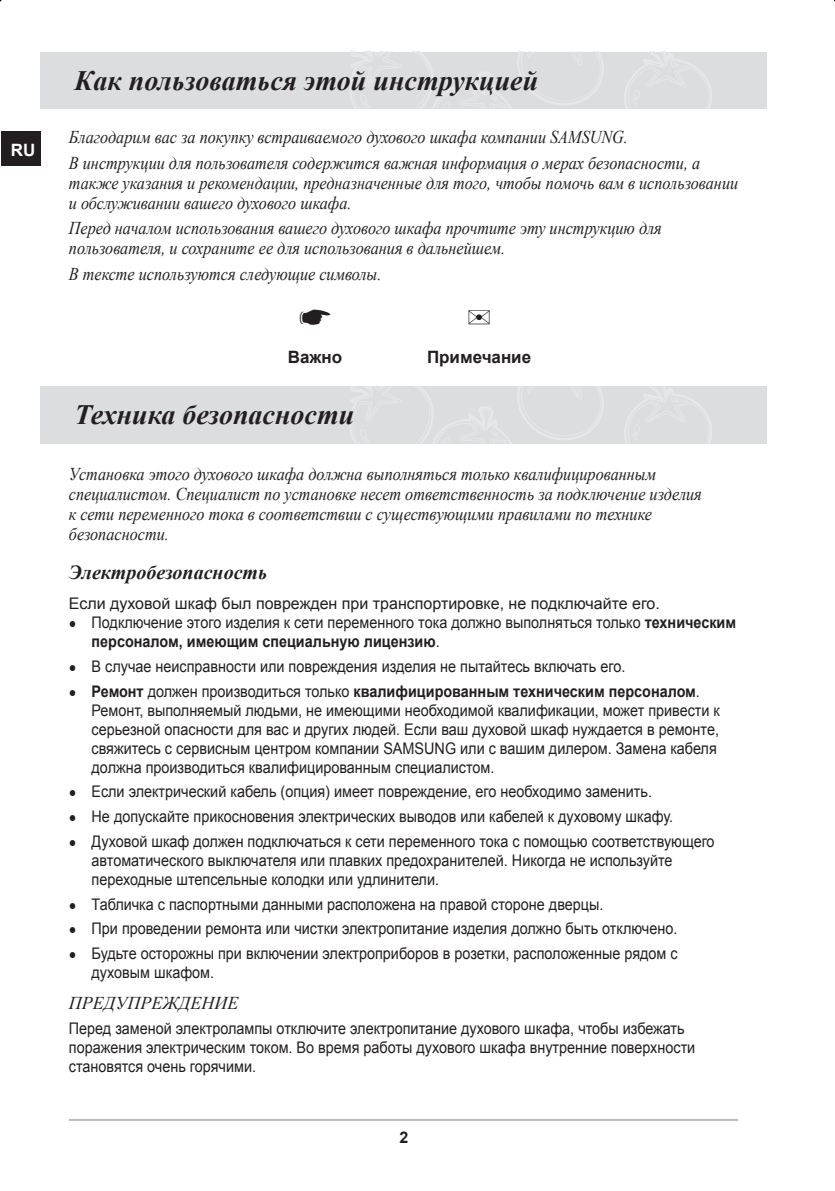
<style>
.page{position:relative;width:835px;height:1191px;background:#fff}
.page>*{position:absolute;margin:0;border:0;box-sizing:border-box;transform-origin:0 0}
.t1{font:italic 700 28px "Times New Roman";color:#231f20}
.t2{font:italic 700 20px "Times New Roman";color:#231f20}
.t3{font:italic 18px/20px "Times New Roman";color:#231f20;scale:.9 1}
.t4{font:italic 18px "Times New Roman";color:#231f20}
.t5{font:700 17px "Arial";color:#231f20}
.t6{font:700 17px "Arial";color:#fff}
.t7{font:16px/19px "Arial";color:#231f20;scale:.9 1}
.t8{font:16px "Arial";color:#231f20}
.t9{font:700 16px "Arial";color:#231f20}
.s1{font-size:14px}
.s2{font-weight:700}
</style>
<div class="page">
<hr style="left:69px;top:1118px;width:669px;height:2px;background:#bcbdc0">
<div style="left:41px;top:52px;width:725px;height:57px;background:#dcdddf"></div>
<div style="left:1px;top:131px;width:40px;height:35px;background:#231f20"></div>
<div style="left:41px;top:386px;width:725px;height:58px;background:#dcdddf"></div>
<p class="t6" style="left:11px;top:139px;width:26px">RU</p>
<h1 class="t1" style="left:75px;top:61px;width:465px">Как пользоваться этой инструкцией</h1>
<p class="t3" style="left:69px;top:124px;width:703px;line-height:25.6px">Благодарим вас за покупку встраиваемого духового шкафа компании SAMSUNG.<br>В инструкции для пользователя содержится важная информация о мерах безопасности, а</p>
<p class="t3" style="left:69px;top:172px;width:745px">также указания и рекомендации, предназначенные для того, чтобы помочь вам в использовании и обслуживании вашего духового шкафа.</p>
<p class="t3" style="left:69px;top:218px;width:660px">Перед началом использования вашего духового шкафа прочтите эту инструкцию для пользователя, и сохраните ее для использования в дальнейшем.</p>
<p class="t3" style="left:69px;top:263px;width:349px">В тексте используются следующие символы.</p>
<p class="t5" style="left:288px;top:346px;width:56px">Важно</p>
<p class="t5" style="left:427px;top:346px;width:106px">Примечание</p>
<h1 class="t1" style="left:75px;top:395px;width:281px">Техника безопасности</h1>
<p class="t3" style="left:69px;top:463px;width:704px">Установка этого духового шкафа должна выполняться только квалифицированным специалистом. Специалист по установке несет ответственность за подключение изделия к сети переменного тока в соответствии с существующими правилами по технике безопасности.</p>
<p class="t2" style="left:69px;top:558px;width:200px">Электробезопасность</p>
<p class="t8" style="left:69px;top:593px;width:592px">Если духовой шкаф был поврежден при транспортировке, не подключайте его.</p>
<p class="t7" style="left:92px;top:613px;width:717px;text-indent:-23px"><span class="s1">●</span> Подключение этого изделия к сети переменного тока должно выполняться только <span class="s2">техническим персоналом, имеющим специальную лицензию</span>.</p>
<p class="t7" style="left:69px;top:657px;width:619px"><span class="s1">●</span> В случае неисправности или повреждения изделия не пытайтесь включать его.</p>
<p class="t7" style="left:92px;top:681px;width:699px;text-indent:-23px"><span class="s1">●</span> <span class="s2">Ремонт</span> должен производиться только <span class="s2">квалифицированным техническим персоналом</span>.<br>Ремонт, выполняемый людьми, не имеющими необходимой квалификации, может привести к серьезной опасности для вас и других людей. Если ваш духовой шкаф нуждается в ремонте, свяжитесь с сервисным центром компании SAMSUNG или с вашим дилером. Замена кабеля должна производиться квалифицированным специалистом.</p>
<p class="t7" style="left:69px;top:782px;width:649px"><span class="s1">●</span> Если электрический кабель (опция) имеет повреждение, его необходимо заменить.</p>
<p class="t7" style="left:69px;top:807px;width:673px"><span class="s1">●</span> Не допускайте прикосновения электрических выводов или кабелей к духовому шкафу.</p>
<p class="t7" style="left:92px;top:831px;width:693px;text-indent:-23px"><span class="s1">●</span> Духовой шкаф должен подключаться к сети переменного тока с помощью соответствующего автоматического выключателя или плавких предохранителей. Никогда не используйте переходные штепсельные колодки или удлинители.</p>
<p class="t7" style="left:69px;top:894px;width:595px"><span class="s1">●</span> Табличка с паспортными данными расположена на правой стороне дверцы.</p>
<p class="t7" style="left:69px;top:919px;width:677px"><span class="s1">●</span> При проведении ремонта или чистки электропитание изделия должно быть отключено.</p>
<p class="t7" style="left:92px;top:943px;width:652px;text-indent:-23px"><span class="s1">●</span> Будьте осторожны при включении электроприборов в розетки, расположенные рядом с духовым шкафом.</p>
<p class="t4" style="left:69px;top:990px;width:171px">ПРЕДУПРЕЖДЕНИЕ</p>
<p class="t7" style="left:69px;top:1019px;width:697px">Перед заменой электролампы отключите электропитание духового шкафа, чтобы избежать поражения электрическим током. Во время работы духового шкафа внутренние поверхности становятся очень горячими.</p>
<p class="t9" style="left:399px;top:1126px;width:10px">2</p>
</div>
